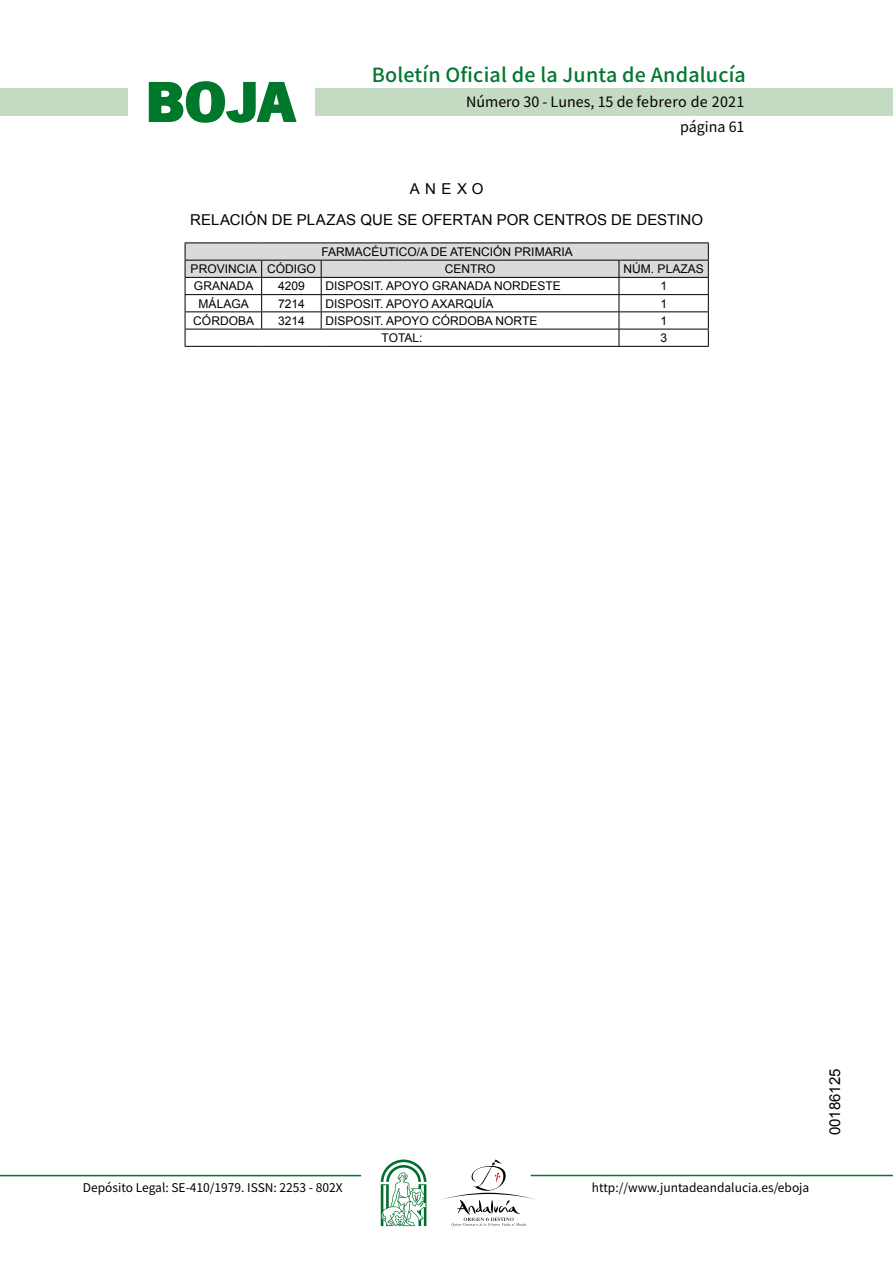
<style>
.page{position:relative;width:893px;height:1263px;background:#fff}
.page>*{position:absolute;margin:0;border:0;box-sizing:border-box;transform-origin:0 0}
.t1{font:700 57.75px "News Got T";color:#00782c;scale:1.14 1}
.t2{font:500 19.5px "Noto Sans HK";letter-spacing:.01em;color:#00782c}
.t3{font:15px/30.8px "Arial";letter-spacing:.005em;color:#000;text-align:center}
.t4{font:14.25px/24.5px "Noto Sans HK";color:#000;text-align:right}
.t5{font:12px "Arial";color:#000}
.t6{font:12px "Noto Sans HK";color:#000}
</style>
<div class="page">
<div style="left:315px;top:88px;width:577px;height:28px;background:#c5dac3"></div>
<div style="left:0;top:88px;width:128px;height:28px;background:#c5dac3"></div>
<hr style="left:0;top:1175px;width:361px;height:1px;background:#00782c">
<hr style="left:531px;top:1175px;width:361px;height:1px;background:#00782c">
<svg style="left:148px;top:81px;width:149px;height:42px"></svg>
<svg style="left:442px;top:1159px;width:100px;height:67px"></svg>
<svg style="left:381px;top:1160px;width:45px;height:66px"></svg>
<svg style="left:185px;top:243px;width:524px;height:103px"></svg>
<hr style="left:185px;top:346px;width:76px;height:1px;background:#000">
<hr style="left:261px;top:346px;width:60px;height:1px;background:#000">
<hr style="left:321px;top:346px;width:298px;height:1px;background:#000">
<hr style="left:619px;top:346px;width:89px;height:1px;background:#000">
<h1 class="t1" style="left:145px;top:68px;width:133px">BOJA</h1>
<h2 class="t2" style="left:372px;top:64px;width:375px">Boletín Oficial de la Junta de Andalucía</h2>
<p class="t4" style="left:466px;top:90px;width:280px">Número 30 - Lunes, 15 de febrero de 2021 página 61</p>
<p class="t3" style="left:190px;top:173px;width:514px">ANEXO<br>RELACIÓN DE PLAZAS QUE SE OFERTAN POR CENTROS DE DESTINO</p>
<p class="t5" style="left:321px;top:244px;width:253px">FARMACÉUTICO/A DE ATENCIÓN PRIMARIA</p>
<p class="t5" style="left:191px;top:261px;width:127px">PROVINCIA CÓDIGO</p>
<p class="t5" style="left:445px;top:261px;width:52px">CENTRO</p>
<p class="t5" style="left:623px;top:261px;width:82px">NÚM. PLAZAS</p>
<p class="t5" style="left:194px;top:278px;width:61px">GRANADA</p>
<p class="t5" style="left:278px;top:278px;width:28px">4209</p>
<p class="t5" style="left:325px;top:278px;width:237px">DISPOSIT. APOYO GRANADA NORDESTE</p>
<p class="t5" style="left:660px;top:278px;width:8px">1</p>
<p class="t5" style="left:199px;top:296px;width:52px">MÁLAGA</p>
<p class="t5" style="left:278px;top:296px;width:28px">7214</p>
<p class="t5" style="left:325px;top:296px;width:170px">DISPOSIT. APOYO AXARQUÍA</p>
<p class="t5" style="left:660px;top:296px;width:8px">1</p>
<p class="t5" style="left:193px;top:313px;width:62px">CÓRDOBA</p>
<p class="t5" style="left:278px;top:313px;width:28px">3214</p>
<p class="t5" style="left:325px;top:313px;width:213px">DISPOSIT. APOYO CÓRDOBA NORTE</p>
<p class="t5" style="left:660px;top:313px;width:8px">1</p>
<p class="t5" style="left:381px;top:330px;width:42px">TOTAL:</p>
<p class="t5" style="left:660px;top:330px;width:8px">3</p>
<p class="t6" style="left:83px;top:1181px;width:261px">Depósito Legal: SE-410/1979. ISSN: 2253 - 802X</p>
<p class="t6" style="left:592px;top:1181px;width:219px">http://www.juntadeandalucia.es/eboja</p>
<p class="t3" style="left:819px;top:1135px;width:68px;rotate:-90deg">00186125</p>
</div>
